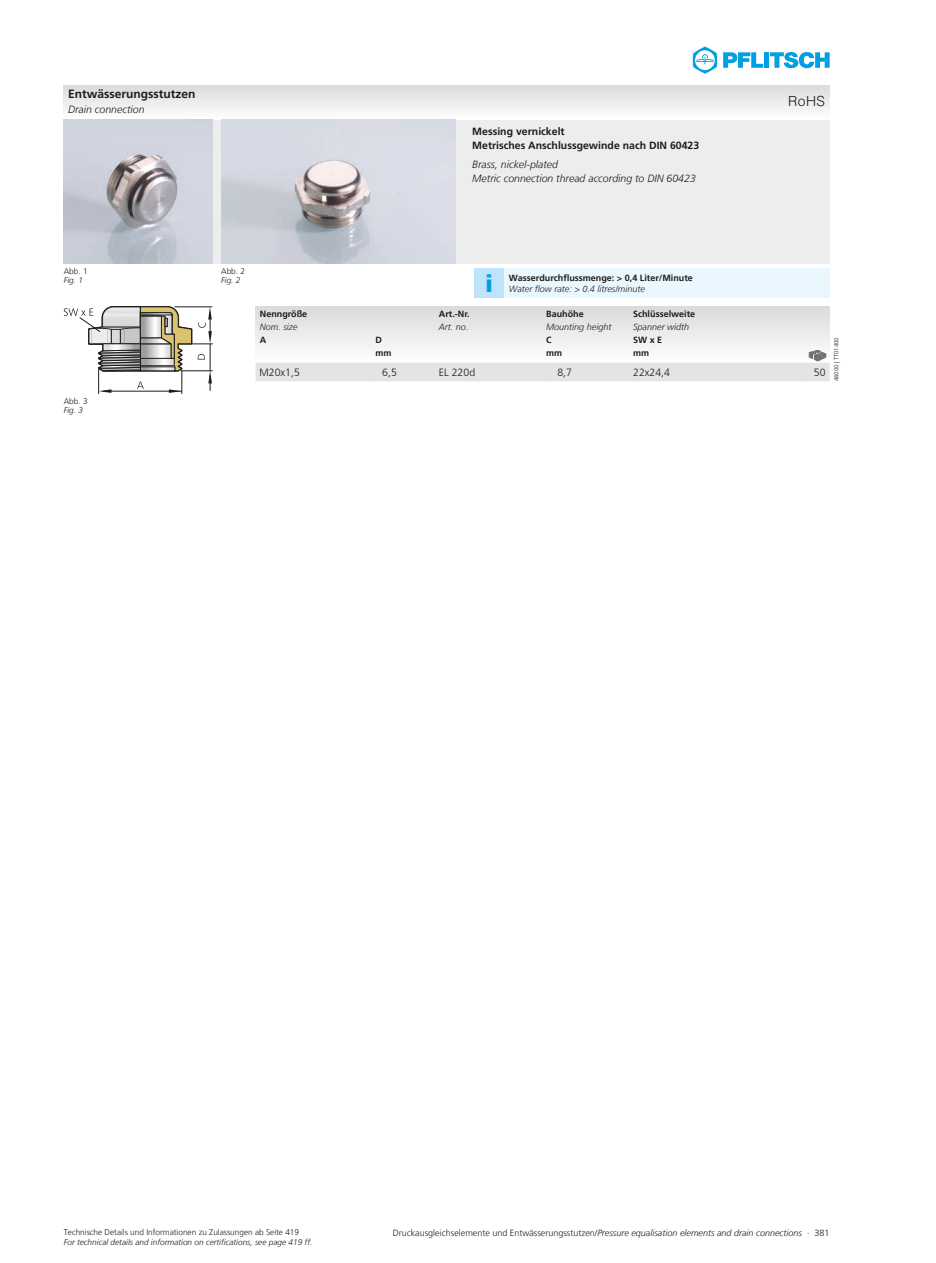
<style>
.page{position:relative;width:936px;height:1263px;background:#fff}
.page>*{position:absolute;margin:0;border:0;box-sizing:border-box;transform-origin:0 0}
.t1{font:900 24px "Frutiger LT Com";color:#009fe3}
.t2{font:300 13.95px "Helvetica";color:#1d1d1b}
.t3{font:700 12px "Frutiger LT Com";color:#1d1d1b}
.t4{font:italic 300 10.5px/13.5px "Frutiger LT Com";color:#1d1d1b}
.t5{font:700 10.5px/13.5px "Frutiger LT Com";color:#1d1d1b}
.t6{font:300 10.5px "Frutiger LT Com";color:#1d1d1b}
.t7{font:300 9px "Frutiger LT Com";color:#1d1d1b}
.t8{font:700 9px "Frutiger LT Com";color:#1d1d1b}
.t9{font:italic 300 9px "Frutiger LT Com";color:#1d1d1b}
.t10{font:italic 300 8.25px "Frutiger LT Com";color:#1d1d1b}
.t11{font:300 8.25px "Frutiger LT Com";color:#1d1d1b}
.t12{font:300 6px "Frutiger LT Com";color:#1d1d1b}
.s1{font-style:italic}
</style>
<div class="page">
<svg style="left:723px;top:52px;width:40px;height:16px"></svg>
<div style="left:764px;top:52px;width:5px;height:16px;background:#009fe3"></div>
<svg style="left:770px;top:52px;width:59px;height:16px"></svg>
<svg style="left:692px;top:47px;width:25px;height:26px"></svg>
<div style="left:255px;top:306px;width:574px;height:57px;background:linear-gradient(to right,#e9e9e9,#e9e9e9)"></div>
<svg style="left:255px;top:350px;width:574px;height:32px"></svg>
<div style="left:64px;top:85px;width:765px;height:179px;background:#ededed"></div>
<div style="left:64px;top:85px;width:765px;height:34px;background:linear-gradient(to bottom,#dadada,#fdfdfd)"></div>
<img style="left:221px;top:119px;width:234px;height:145px">
<svg style="left:64px;top:306px;width:148px;height:88px"></svg>
<img style="left:64px;top:119px;width:149px;height:145px">
<div style="left:474px;top:268px;width:30px;height:30px;background:#bde4fa"></div>
<div style="left:504px;top:268px;width:325px;height:30px;background:#ebf7fe"></div>
<h3 class="t3" style="left:68px;top:87px;width:129px">Entwässerungsstutzen</h3>
<p class="t4" style="left:68px;top:103px;width:78px">Drain connection</p>
<p class="t5" style="left:472px;top:125px;width:228px">Messing vernickelt<br>Metrisches Anschlussgewinde nach DIN 60423</p>
<p class="t4" style="left:472px;top:158px;width:225px">Brass, nickel-plated<br>Metric connection thread according to DIN 60423</p>
<h2 class="t2" style="left:788px;top:89px;width:38px">RoHS</h2>
<p class="t11" style="left:64px;top:266px;width:25px">Abb. 1</p>
<p class="t10" style="left:64px;top:275px;width:21px">Fig. 1</p>
<p class="t11" style="left:64px;top:397px;width:25px">Abb. 3</p>
<p class="t10" style="left:64px;top:406px;width:21px">Fig. 3</p>
<p class="t11" style="left:221px;top:266px;width:25px">Abb. 2</p>
<p class="t10" style="left:221px;top:275px;width:21px">Fig. 2</p>
<h1 class="t1" style="left:485px;top:269px;width:10px">i</h1>
<p class="t8" style="left:509px;top:272px;width:185px">Wasserdurchflussmenge: &gt; 0,4 Liter/Minute</p>
<p class="t9" style="left:509px;top:283px;width:137px">Water flow rate: &gt; 0.4 litres/minute</p>
<p class="t8" style="left:260px;top:309px;width:49px">Nenngröße</p>
<p class="t8" style="left:439px;top:309px;width:32px">Art.-Nr.</p>
<p class="t8" style="left:546px;top:309px;width:39px">Bauhöhe</p>
<p class="t8" style="left:633px;top:309px;width:64px">Schlüsselweite</p>
<p class="t9" style="left:260px;top:321px;width:39px">Nom. size</p>
<p class="t9" style="left:439px;top:321px;width:31px">Art. no.</p>
<p class="t9" style="left:546px;top:321px;width:67px">Mounting height</p>
<p class="t9" style="left:633px;top:321px;width:58px">Spanner width</p>
<p class="t8" style="left:260px;top:334px;width:8px">A</p>
<p class="t8" style="left:375px;top:334px;width:8px">D</p>
<p class="t8" style="left:546px;top:334px;width:7px">C</p>
<p class="t8" style="left:633px;top:334px;width:31px">SW x E</p>
<p class="t8" style="left:375px;top:348px;width:18px">mm</p>
<p class="t8" style="left:546px;top:348px;width:18px">mm</p>
<p class="t8" style="left:633px;top:348px;width:18px">mm</p>
<p class="t6" style="left:259px;top:366px;width:42px">M20x1,5</p>
<p class="t6" style="left:382px;top:366px;width:16px">6,5</p>
<p class="t6" style="left:439px;top:366px;width:38px">EL 220d</p>
<p class="t6" style="left:557px;top:366px;width:16px">8,7</p>
<p class="t6" style="left:633px;top:366px;width:38px">22x24,4</p>
<p class="t6" style="left:813px;top:366px;width:13px">50</p>
<p class="t12" style="left:832px;top:381px;width:46px;rotate:-90deg">46000 | TT01400</p>
<p class="t11" style="left:64px;top:1227px;width:237px">Technische Details und Informationen zu Zulassungen ab Seite 419</p>
<p class="t7" style="left:393px;top:1227px;width:438px">Druckausgleichselemente und Entwässerungsstutzen/<span class="s1">Pressure equalisation elements and drain connections</span> ∙ 381</p>
<p class="t10" style="left:64px;top:1237px;width:250px">For technical details and information on certifications, see page 419 ff.</p>
</div>
